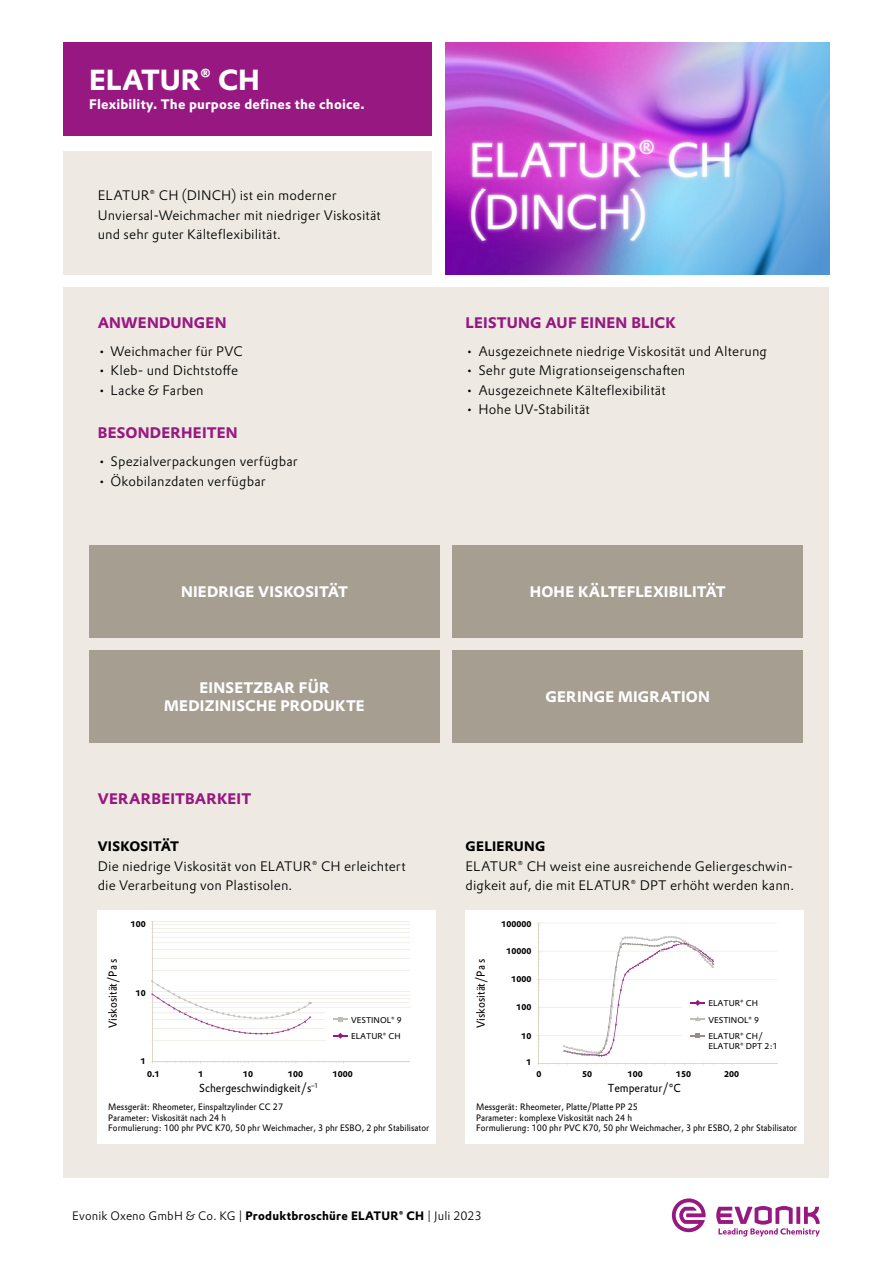
<style>
.page{position:relative;width:893px;height:1263px;background:#fff}
.page>*{position:absolute;margin:0;border:0;box-sizing:border-box;transform-origin:0 0}
.t1{font:700 28.5px "Evonik Prokyon";color:#fff}
.t2{font:700 15px/18px "Evonik Prokyon";letter-spacing:.015em;color:#fff;text-align:center}
.t3{font:700 15px "Evonik Prokyon";letter-spacing:.015em;color:#981881}
.t4{font:300 13.5px/19.5px "Evonik Prokyon";letter-spacing:.01em;color:#000}
.t5{font:700 13.5px "Evonik Prokyon";letter-spacing:.015em;color:#fff}
.t6{font:700 13.5px "Evonik Prokyon";letter-spacing:.015em;color:#000}
.t7{font:300 12px "Evonik Prokyon";letter-spacing:.01em;color:#000}
.t8{font:11.4px "Evonik Prokyon";color:#000;scale:.92 1}
.t9{font:9.15px/10.1px "Evonik Prokyon";color:#000;scale:.92 1}
.t10{font:8.25px/9.9px "Evonik Prokyon";color:#000}
.t11{font:700 8.25px "Evonik Prokyon";color:#000}
.s1{font-weight:700}
</style>
<div class="page">
<div style="left:64px;top:43px;width:368px;height:93px;background:#981881"></div>
<div style="left:64px;top:287px;width:765px;height:483px;background:#eeeae3"></div>
<div style="left:64px;top:763px;width:765px;height:414px;background:#eeeae3"></div>
<div style="left:98px;top:910px;width:338px;height:233px;background:#fff"></div>
<hr style="left:152px;top:1041px;width:258px;height:1px;background:#ddd6c9">
<hr style="left:152px;top:1028px;width:258px;height:1px;background:#ddd6c9">
<hr style="left:152px;top:1019px;width:258px;height:1px;background:#ddd6c9">
<hr style="left:152px;top:1013px;width:258px;height:1px;background:#ddd6c9">
<hr style="left:152px;top:1007px;width:258px;height:1px;background:#ddd6c9">
<hr style="left:152px;top:1002px;width:258px;height:1px;background:#ddd6c9">
<hr style="left:152px;top:998px;width:258px;height:1px;background:#ddd6c9">
<hr style="left:152px;top:995px;width:258px;height:1px;background:#ddd6c9">
<hr style="left:152px;top:971px;width:258px;height:1px;background:#ddd6c9">
<hr style="left:152px;top:958px;width:258px;height:1px;background:#ddd6c9">
<hr style="left:152px;top:949px;width:258px;height:1px;background:#ddd6c9">
<hr style="left:152px;top:943px;width:258px;height:1px;background:#ddd6c9">
<hr style="left:152px;top:937px;width:258px;height:1px;background:#ddd6c9">
<hr style="left:152px;top:932px;width:258px;height:1px;background:#ddd6c9">
<hr style="left:152px;top:928px;width:258px;height:1px;background:#ddd6c9">
<hr style="left:152px;top:924px;width:258px;height:1px;background:#ddd6c9">
<hr style="left:152px;top:991px;width:258px;height:1px;background:#ddd6c9">
<hr style="left:152px;top:921px;width:258px;height:1px;background:#ddd6c9">
<hr style="left:152px;top:922px;width:1px;height:140px;background:#ddd6c9">
<svg style="left:151px;top:921px;width:3px;height:29px"></svg>
<hr style="left:152px;top:1062px;width:258px;height:1px;background:#ddd6c9">
<svg style="left:175px;top:1061px;width:26px;height:3px"></svg>
<svg style="left:223px;top:1061px;width:26px;height:3px"></svg>
<svg style="left:277px;top:1061px;width:20px;height:3px"></svg>
<svg style="left:318px;top:1061px;width:26px;height:3px"></svg>
<svg style="left:151px;top:980px;width:160px;height:55px"></svg>
<div style="left:325px;top:1027px;width:85px;height:17px;background:#fff"></div>
<svg style="left:333px;top:1033px;width:14px;height:6px"></svg>
<div style="left:325px;top:1011px;width:85px;height:16px;background:#fff"></div>
<svg style="left:333px;top:1017px;width:14px;height:4px"></svg>
<div style="left:466px;top:910px;width:338px;height:233px;background:#fff"></div>
<hr style="left:539px;top:1035px;width:238px;height:1px;background:#ddd6c9">
<hr style="left:539px;top:1007px;width:238px;height:1px;background:#ddd6c9">
<hr style="left:539px;top:979px;width:238px;height:1px;background:#ddd6c9">
<hr style="left:539px;top:951px;width:238px;height:1px;background:#ddd6c9">
<hr style="left:539px;top:923px;width:238px;height:1px;background:#ddd6c9">
<hr style="left:539px;top:923px;width:1px;height:140px;background:#ddd6c9">
<svg style="left:537px;top:1035px;width:3px;height:21px"></svg>
<svg style="left:537px;top:1007px;width:3px;height:21px"></svg>
<svg style="left:537px;top:979px;width:3px;height:21px"></svg>
<svg style="left:537px;top:951px;width:3px;height:21px"></svg>
<svg style="left:537px;top:923px;width:3px;height:20px"></svg>
<hr style="left:539px;top:1063px;width:238px;height:1px;background:#ddd6c9">
<div style="left:682px;top:1027px;width:95px;height:17px;background:#fff"></div>
<div style="left:682px;top:994px;width:96px;height:17px;background:#fff"></div>
<svg style="left:558px;top:936px;width:157px;height:129px"></svg>
<div style="left:64px;top:151px;width:368px;height:123px;background:#eeeae3"></div>
<svg style="left:716px;top:1206px;width:104px;height:30px"></svg>
<svg style="left:672px;top:1198px;width:34px;height:34px"></svg>
<img style="left:446px;top:43px;width:383px;height:231px">
<div style="left:89px;top:545px;width:351px;height:93px;background:#a79e92"></div>
<div style="left:89px;top:650px;width:351px;height:92px;background:#a79e92"></div>
<div style="left:452px;top:545px;width:351px;height:93px;background:#a79e92"></div>
<div style="left:452px;top:650px;width:351px;height:92px;background:#a79e92"></div>
<h1 class="t1" style="left:89px;top:57px;width:172px">ELATUR® CH</h1>
<p class="t5" style="left:89px;top:93px;width:277px">Flexibility. The purpose defines the choice.</p>
<p class="t4" style="left:98px;top:185px;width:285px">ELATUR® CH (DINCH) ist ein moderner<br>Unviersal-Weichmacher mit niedriger Viskosität und sehr guter Kälteflexibilität.</p>
<p class="t3" style="left:98px;top:310px;width:130px">ANWENDUNGEN</p>
<p class="t4" style="left:98px;top:340px;width:147px">• Weichmacher für PVC</p>
<p class="t4" style="left:98px;top:360px;width:142px">• Kleb- und Dichtstoffe</p>
<p class="t4" style="left:98px;top:379px;width:107px">• Lacke &amp; Farben</p>
<p class="t3" style="left:98px;top:421px;width:141px">BESONDERHEITEN</p>
<p class="t4" style="left:98px;top:451px;width:202px">• Spezialverpackungen verfügbar</p>
<p class="t4" style="left:98px;top:470px;width:169px">• Ökobilanzdaten verfügbar</p>
<p class="t3" style="left:466px;top:310px;width:212px">LEISTUNG AUF EINEN BLICK</p>
<p class="t4" style="left:466px;top:340px;width:303px">• Ausgezeichnete niedrige Viskosität und Alterung</p>
<p class="t4" style="left:466px;top:360px;width:221px">• Sehr gute Migrationseigenschaften</p>
<p class="t4" style="left:466px;top:379px;width:202px">• Ausgezeichnete Kälteflexibilität</p>
<p class="t4" style="left:466px;top:399px;width:126px">• Hohe UV-Stabilität</p>
<p class="t2" style="left:181px;top:581px;width:169px">NIEDRIGE VISKOSITÄT</p>
<p class="t2" style="left:530px;top:581px;width:198px">HOHE KÄLTEFLEXIBILITÄT</p>
<p class="t2" style="left:164px;top:677px;width:202px">EINSETZBAR FÜR<br>MEDIZINISCHE PRODUKTE</p>
<p class="t2" style="left:546px;top:686px;width:166px">GERINGE MIGRATION</p>
<p class="t3" style="left:98px;top:786px;width:155px">VERARBEITBARKEIT</p>
<p class="t6" style="left:98px;top:835px;width:83px">VISKOSITÄT</p>
<p class="t4" style="left:98px;top:855px;width:309px">Die niedrige Viskosität von ELATUR® CH erleichtert die Verarbeitung von Plastisolen.</p>
<p class="t6" style="left:466px;top:835px;width:81px">GELIERUNG</p>
<p class="t4" style="left:466px;top:855px;width:330px">ELATUR® CH weist eine ausreichende Geliergeschwin&shy;digkeit auf, die mit ELATUR® DPT erhöht werden kann.</p>
<p class="t11" style="left:131px;top:917px;width:17px">100</p>
<p class="t11" style="left:501px;top:917px;width:32px">100000</p>
<p class="t11" style="left:506px;top:944px;width:27px">10000</p>
<p class="t8" style="left:104px;top:1028px;width:77px;rotate:-90deg">Viskosität/Pa s</p>
<p class="t11" style="left:136px;top:986px;width:12px">10</p>
<p class="t10" style="left:351px;top:1014px;width:52px">VESTINOL® 9</p>
<p class="t8" style="left:472px;top:1028px;width:77px;rotate:-90deg">Viskosität/Pa s</p>
<p class="t11" style="left:511px;top:972px;width:22px">1000</p>
<p class="t11" style="left:516px;top:1001px;width:17px">100</p>
<p class="t10" style="left:708px;top:998px;width:51px">ELATUR® CH</p>
<p class="t10" style="left:708px;top:1014px;width:52px">VESTINOL® 9</p>
<p class="t10" style="left:351px;top:1031px;width:51px">ELATUR® CH</p>
<p class="t11" style="left:521px;top:1029px;width:12px">10</p>
<p class="t10" style="left:708px;top:1031px;width:71px">ELATUR® CH/<br>ELATUR® DPT 2:1</p>
<p class="t11" style="left:141px;top:1054px;width:7px">1</p>
<p class="t11" style="left:526px;top:1056px;width:7px">1</p>
<p class="t11" style="left:147px;top:1067px;width:14px">0.1</p>
<p class="t11" style="left:198px;top:1067px;width:7px">1</p>
<p class="t11" style="left:243px;top:1067px;width:12px">10</p>
<p class="t11" style="left:288px;top:1067px;width:17px">100</p>
<p class="t11" style="left:333px;top:1067px;width:22px">1000</p>
<p class="t8" style="left:199px;top:1079px;width:131px">Schergeschwindigkeit/s<sup>–1</sup></p>
<p class="t11" style="left:536px;top:1067px;width:7px">0</p>
<p class="t11" style="left:582px;top:1067px;width:12px">50</p>
<p class="t11" style="left:628px;top:1067px;width:17px">100</p>
<p class="t11" style="left:676px;top:1067px;width:17px">150</p>
<p class="t11" style="left:724px;top:1067px;width:17px">200</p>
<p class="t8" style="left:608px;top:1079px;width:81px">Temperatur/°C</p>
<p class="t9" style="left:108px;top:1102px;width:350px">Messgerät: Rheometer, Einspaltzylinder CC 27<br>Parameter: Viskosität nach 24 h<br>Formulierung: 100 phr PVC K70, 50 phr Weichmacher, 3 phr ESBO, 2 phr Stabilisator</p>
<p class="t9" style="left:476px;top:1102px;width:350px">Messgerät: Rheometer, Platte/Platte PP 25<br>Parameter: komplexe Viskosität nach 24 h<br>Formulierung: 100 phr PVC K70, 50 phr Weichmacher, 3 phr ESBO, 2 phr Stabilisator</p>
<p class="t7" style="left:72px;top:1207px;width:411px">Evonik Oxeno GmbH &amp; Co. KG | <span class="s1">Produktbroschüre ELATUR® CH</span> | Juli 2023</p>
</div>
